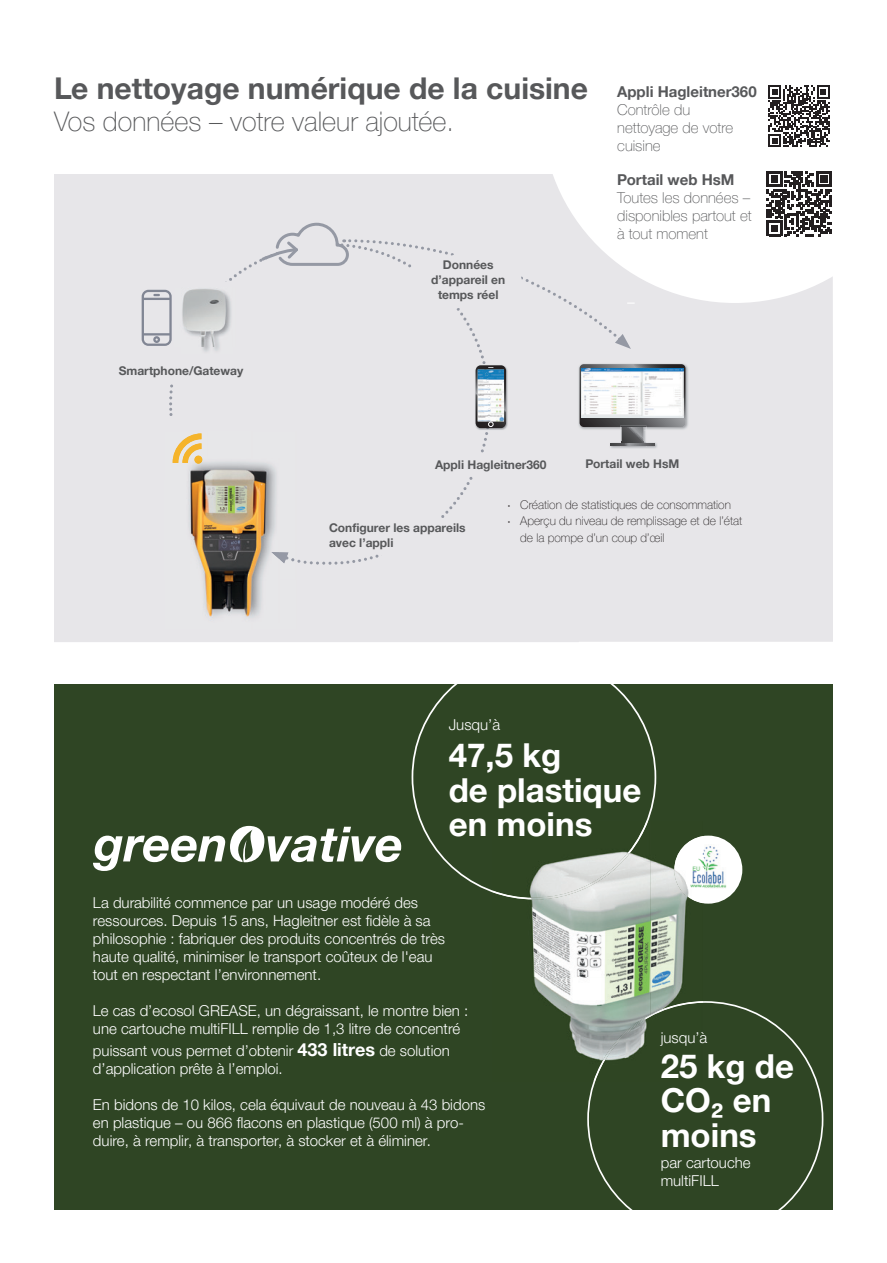
<style>
.page{position:relative;width:887px;height:1263px;background:#fff}
.page>*{position:absolute;margin:0;border:0;box-sizing:border-box;transform-origin:0 0}
.t1{font:700 33px/34.5px "Helvetica Neue LTW1 G";color:#fff}
.t2{font:700 30px "Helvetica Neue LTW1 G";color:#57585a}
.t3{font:100 27px "Helvetica Neue LTW1 G";color:#57585a}
.t4{font:300 15px/18px "Helvetica Neue LTW1 G";color:#fff}
.t5{font:100 15px/18px "Helvetica Neue LTW1 G";color:#57585a}
.t6{font:700 15px "Helvetica Neue LTW1 G";color:#57585a}
.t7{font:700 12px/15px "Helvetica Neue LTW1 G";color:#57585a}
.t8{font:100 12px "Helvetica Neue LTW1 G";color:#231f20}
.s1{font-weight:400;font-style:italic}
.s2{font-weight:700;font-size:18px}
</style>
<div class="page">
<div style="left:54px;top:174px;width:779px;height:468px;background:#e7e6e9"></div>
<div style="left:123px;top:283px;width:117px;height:99px;background:#e7e6e9"></div>
<img style="left:685px;top:362px;width:4px;height:69px">
<div style="left:54px;top:685px;width:779px;height:525px;background:#2f4524"></div>
<svg style="left:411px;top:684px;width:245px;height:208px"></svg>
<svg style="left:587px;top:1001px;width:236px;height:209px"></svg>
<svg style="left:93px;top:826px;width:308px;height:45px"></svg>
<div style="left:674px;top:836px;width:68px;height:68px;background:#fff;border-radius:50%"></div>
<img style="left:703px;top:846px;width:24px;height:42px">
<img style="left:524px;top:821px;width:126px;height:260px">
<img style="left:650px;top:821px;width:53px;height:180px">
<img style="left:492px;top:821px;width:156px;height:78px">
<img style="left:593px;top:1001px;width:110px;height:80px">
<img style="left:674px;top:836px;width:29px;height:67px">
<svg style="left:541px;top:85px;width:292px;height:218px"></svg>
<div style="left:757px;top:162px;width:83px;height:83px;background:#fff"></div>
<svg style="left:766px;top:171px;width:65px;height:65px"></svg>
<svg style="left:768px;top:85px;width:61px;height:62px"></svg>
<img style="left:164px;top:610px;width:44px;height:19px">
<img style="left:208px;top:622px;width:44px;height:7px">
<img style="left:252px;top:610px;width:44px;height:19px">
<img style="left:186px;top:610px;width:94px;height:12px">
<svg style="left:138px;top:221px;width:547px;height:389px"></svg>
<h2 class="t2" style="left:54px;top:70px;width:535px">Le nettoyage numérique de la cuisine</h2>
<h3 class="t3" style="left:54px;top:106px;width:401px">Vos données – votre valeur ajoutée.</h3>
<p class="t7" style="left:119px;top:363px;width:126px">Smartphone/Gateway</p>
<p class="t7" style="left:431px;top:257px;width:76px;text-align:center">Données d’appareil en temps réel</p>
<p class="t6" style="left:617px;top:83px;width:141px">Appli Hagleitner360</p>
<p class="t5" style="left:617px;top:101px;width:118px">Contrôle du nettoyage de votre cuisine</p>
<p class="t6" style="left:617px;top:170px;width:119px">Portail web HsM</p>
<p class="t5" style="left:617px;top:189px;width:136px;text-align:justify">Toutes les données – disponibles partout et à tout moment</p>
<p class="t7" style="left:435px;top:457px;width:113px">Appli Hagleitner360</p>
<p class="t7" style="left:585px;top:456px;width:95px">Portail web HsM</p>
<p class="t7" style="left:329px;top:520px;width:138px">Configurer les appareils avec l’appli</p>
<p class="t8" style="left:507px;top:497px;width:225px"><span class="s1">·</span> Création de statistiques de consommation</p>
<p class="t8" style="left:507px;top:514px;width:236px"><span class="s1">·</span> Aperçu du niveau de remplissage et de l’état</p>
<p class="t8" style="left:520px;top:530px;width:146px">de la pompe d’un coup d’œil</p>
<p class="t4" style="left:449px;top:716px;width:53px">Jusqu’à</p>
<h1 class="t1" style="left:449px;top:738px;width:194px">47,5 kg<br>de plastique en moins</h1>
<p class="t4" style="left:93px;top:894px;width:354px">La durabilité commence par un usage modéré des ressources. Depuis 15 ans, Hagleitner est fidèle à sa philosophie : fabriquer des produits concentrés de très haute qualité, minimiser le transport coûteux de l'eau tout en respectant l’environnement.</p>
<p class="t4" style="left:93px;top:1002px;width:377px">Le cas d’ecosol GREASE, un dégraissant, le montre bien : une cartouche multiFILL remplie de 1,3 litre de concentré</p>
<p class="t4" style="left:93px;top:1041px;width:358px">puissant vous permet d’obtenir <span class="s2">433 litres</span> de solution d’application prête à l’emploi.</p>
<p class="t4" style="left:93px;top:1095px;width:394px">En bidons de 10 kilos, cela équivaut de nouveau à 43 bidons en plastique – ou 866 flacons en plastique (500 ml) à pro&shy;duire, à remplir, à transporter, à stocker et à éliminer.</p>
<p class="t4" style="left:660px;top:1029px;width:48px">jusqu’à</p>
<h1 class="t1" style="left:660px;top:1048px;width:135px">25 kg de<br>CO₂ en moins</h1>
<p class="t4" style="left:660px;top:1154px;width:91px">par cartouche multiFILL</p>
</div>
